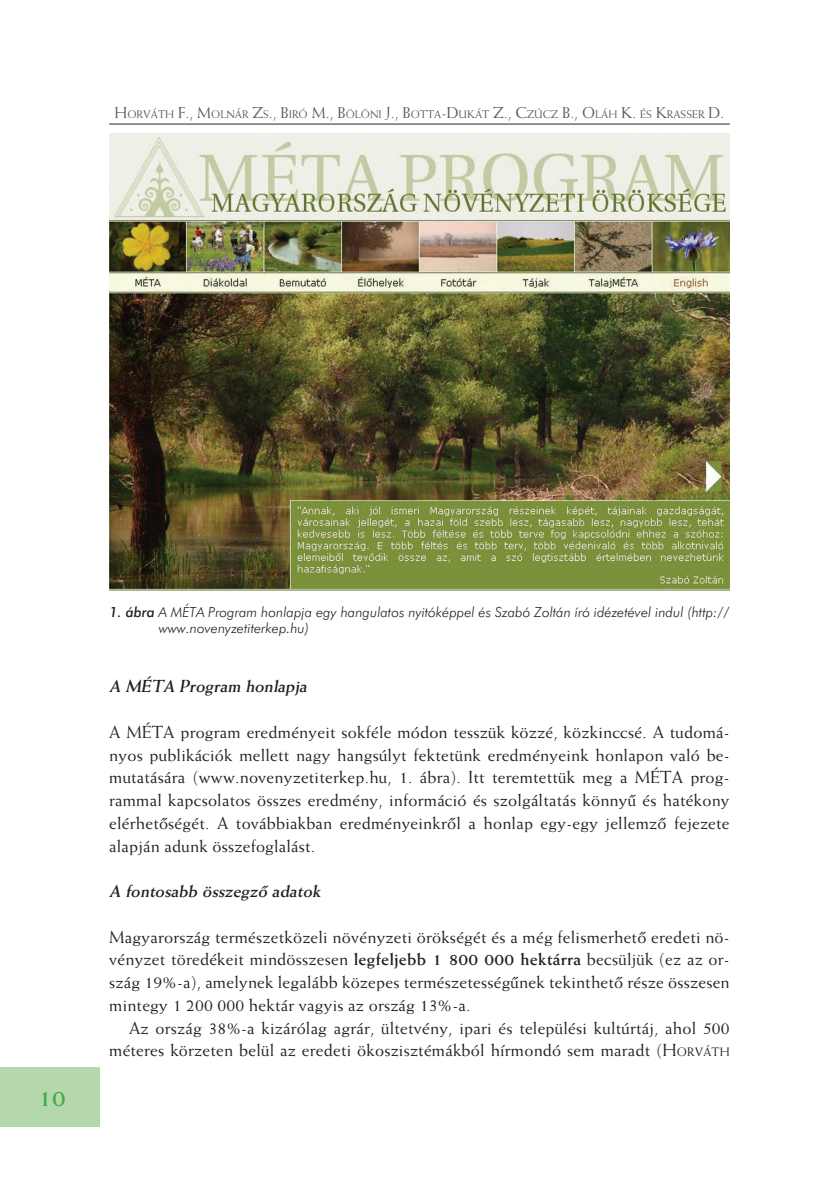
<style>
.page{position:relative;width:829px;height:1181px;background:#fff}
.page>*{position:absolute;margin:0;border:0;box-sizing:border-box;transform-origin:0 0}
.t1{font:24.5px "Weiss Bversion";color:#40ae49}
.kenyer{font:17.5px/22.8px "Weiss Aversion";letter-spacing:.01em;color:#231f20;text-align:justify}
.alcím1{font:italic 17.5px "Weiss Bversion";color:#231f20}
.t2{font:italic 300 14px/16.8px "Futura";color:#231f20}
.lapteteje{font:11.03px "Weiss Aversion";color:#57585a}
.s1{font-size:15.75px}
.s2{font-weight:400}
.s3{font-family:"Weiss Bversion"}
.s4{font-style:inherit}
.s5{font-size:12.25px}
</style>
<div class="page">
<div style="left:0;top:1067px;width:99px;height:59px;background:#b5d7ac"></div>
<hr style="left:109px;top:123px;width:620px;height:2px;background:#57585a">
<img style="left:109px;top:134px;width:620px;height:456px">
<p class="lapteteje" style="left:114px;top:108px;width:611px"><span class="s1">H</span>ORVÁTH <span class="s1">F., M</span>OLNÁR <span class="s1">Z</span>S<span class="s1">., B</span>IRÓ <span class="s1">M., B</span>ÖLÖNI <span class="s1">J., B</span>OTTA<span class="s1">-D</span>UKÁT <span class="s1">Z., C</span>ZÚCZ <span class="s1">B., O</span> LÁH <span class="s1">K.</span> ÉS <span class="s1">K</span>RASSER <span class="s1">D.</span></p>
<h1 class="t1" style="left:38px;top:1083px;width:29px">10</h1>
<p class="t2" style="left:159px;top:603px;width:572px;text-indent:-50px"><span class="s2">1. ábra</span> A MÉTA Program honlapja egy hangulatos nyitóképpel és Szabó Zoltán író idézetével indul (http:// www.novenyzetiterkep.hu)</p>
<p class="alcím1" style="left:109px;top:676px;width:203px">A MÉTA Program honlapja</p>
<p class="kenyer" style="left:109px;top:720px;width:622px">A MÉTA program eredményeit sokféle módon tesszük közzé, közkinccsé. A tudomá&shy;nyos publikációk mellett nagy hangsúlyt fektetünk eredményeink honlapon való be&shy;mutatására (www.novenyzetiterkep.hu, 1. ábra). Itt teremtettük meg a MÉTA prog&shy;rammal kapcsolatos összes eredmény, információ és szolgáltatás könnyû és hatékony elérhetôségét. A továbbiakban eredményeinkrôl a honlap egy-egy jellemzô fejezete alapján adunk összefoglalást.</p>
<p class="alcím1" style="left:109px;top:880px;width:216px">A fontosabb összegzô adatok</p>
<p class="kenyer" style="left:109px;top:925px;width:622px">Magyarország természetközeli növényzeti örökségét és a még felismerhetô eredeti nö&shy;vényzet töredékeit mindösszesen <span class="s3">legfeljebb 1 800 000 hektárra</span> becsüljük (ez az or&shy;szág 19%-a), amelynek legalább közepes természetességûnek tekinthetô része összesen mintegy 1 200 000 hektár vagyis az ország 13%-a.</p>
<p class="kenyer" style="left:109px;top:1016px;width:622px;text-indent:20px">Az ország 38%-a kizárólag agrár, ültetvény, ipari és települési kultúrtáj, ahol 500 méteres körzeten belül az eredeti ökoszisztémákból hírmondó sem maradt (<span class="s4">H</span><span class="s5">ORVÁTH</span></p>
</div>
